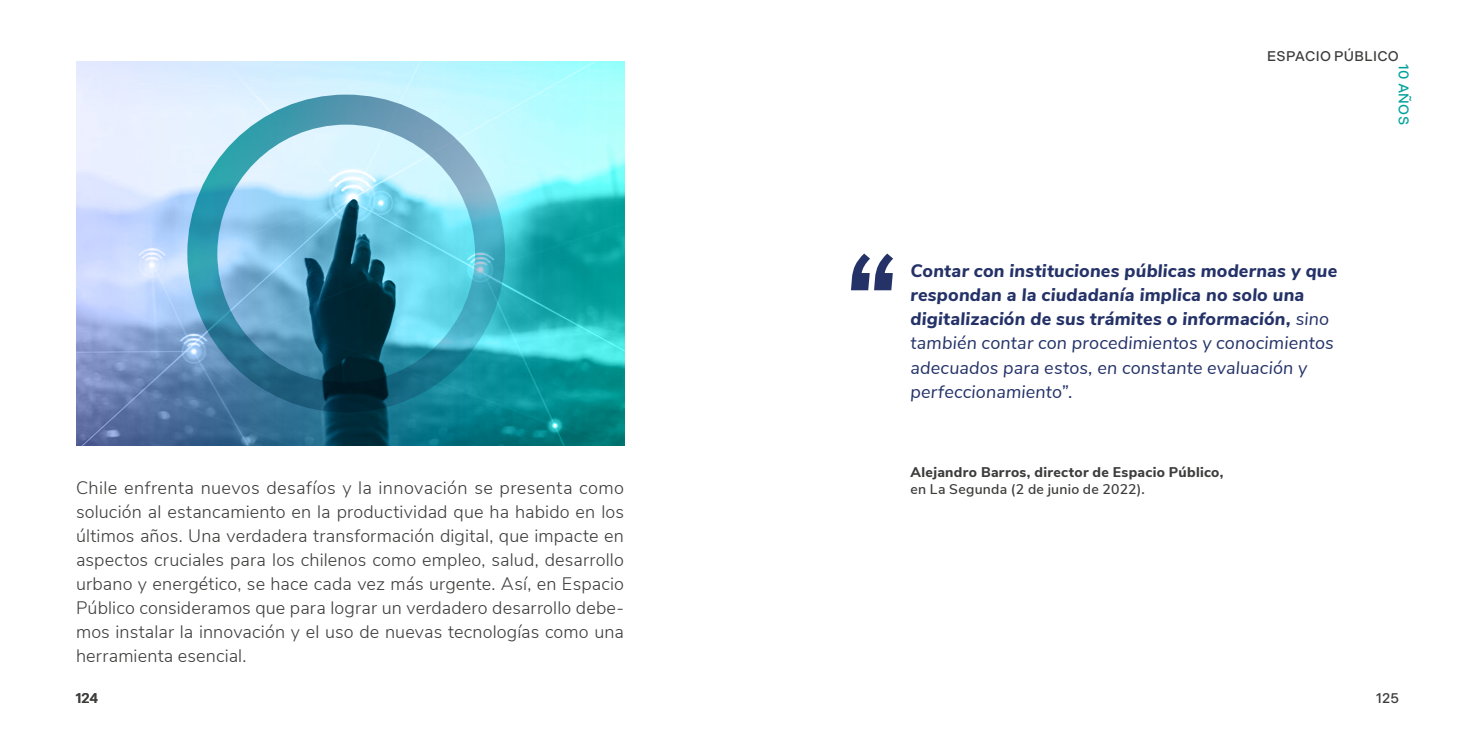
<style>
.page{position:relative;width:1475px;height:738px;background:#fff}
.page>*{position:absolute;margin:0;border:0;box-sizing:border-box;transform-origin:0 0}
.t1{font:300 18px/24px "Nunito Sans";letter-spacing:.01em;color:#3c3c3b;text-align:justify}
.t2{font:italic 800 18px/24px "Nunito Sans";letter-spacing:.01em;color:#243268}
.t3{font:800 14px "Nunito Sans";letter-spacing:.02em;color:#3c3c3b}
.t4{font:600 14px "Nunito Sans";letter-spacing:.015em;color:#3c3c3b}
.t5{font:500 14px "Indivisible";letter-spacing:.02em;color:#3c3c3b}
.t6{font:500 14px "Indivisible";letter-spacing:.025em;color:#00a19a}
.s1{font-weight:400}
</style>
<div class="page">
<img style="left:76px;top:61px;width:548px;height:384px">
<div style="left:187px;top:94px;width:318px;height:318px;border:30px solid #fff;border-radius:50%"></div>
<svg style="left:851px;top:253px;width:42px;height:37px"></svg>
<p class="t1" style="left:76px;top:474px;width:549px">Chile enfrenta nuevos desafíos y la innovación se presenta como solución al estancamiento en la productividad que ha habido en los últimos años. Una verdadera transformación digital, que impacte en aspectos cruciales para los chilenos como empleo, salud, desarrollo urbano y energético, se hace cada vez más urgente. Así, en Espacio Público consideramos que para lograr un verdadero desarrollo debe&shy;mos instalar la innovación y el uso de nuevas tecnologías como una herramienta esencial.</p>
<p class="t5" style="left:75px;top:689px;width:24px">124</p>
<p class="t5" style="left:1266px;top:48px;width:133px">ESPACIO PÚBLICO</p>
<p class="t2" style="left:910px;top:258px;width:428px">Contar con instituciones públicas modernas y que respondan a la ciudadanía implica no solo una digitalización de sus trámites o información, <span class="s1">sino también contar con procedimientos y conocimientos adecuados para estos, en constante evaluación y perfeccionamiento”.</span></p>
<p class="t3" style="left:910px;top:461px;width:314px">Alejandro Barros, director de Espacio Público,</p>
<p class="t4" style="left:910px;top:478px;width:236px">en La Segunda (2 de junio de 2022).</p>
<p class="t6" style="left:1411px;top:64px;width:62px;rotate:90deg">10 AÑOS</p>
<p class="t5" style="left:1375px;top:689px;width:24px">125</p>
</div>
